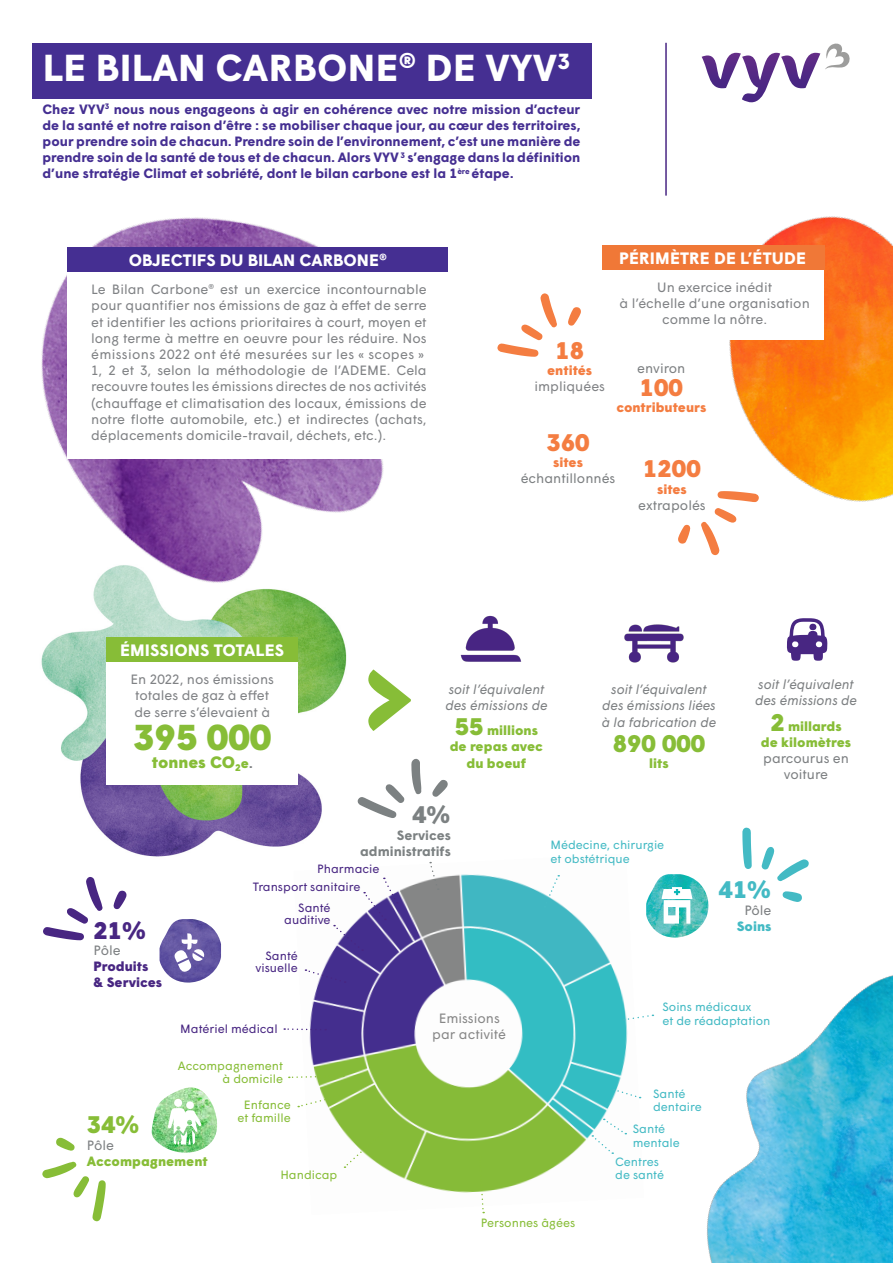
<style>
.page{position:relative;width:893px;height:1263px;background:#fff}
.page>*{position:absolute;margin:0;border:0;box-sizing:border-box;transform-origin:0 0}
.t1{font:700 37.5px "Wigrum";letter-spacing:.01em;color:#fff}
.t2{font:900 36px "Wigrum";color:#87bd37}
.t3{font:900 24px "Wigrum";color:#f47d41}
.t4{font:900 24px "Wigrum";color:#87bd37}
.t5{font:900 24px "Wigrum";color:#43bac4}
.t6{font:900 24px "Wigrum";color:#482682}
.t7{font:900 24px "Wigrum";color:#7c8182}
.t8{font:700 16.5px "Wigrum";letter-spacing:.01em;color:#fff}
.t9{font:900 16.5px "Wigrum";color:#87bd37}
.t10{font:13.5px/16.2px "Wigrum";color:#808285;text-align:justify}
.t11{font:700 13.5px/16.2px "Wigrum";color:#452f92;text-align:justify}
.t12{font:italic 13.5px/16.2px "Wigrum";color:#7d8082;text-align:center}
.t13{font:900 13.5px "Wigrum";color:#87bd37}
.t14{font:13.5px "Wigrum";color:#7d8082}
.t15{font:900 13.5px "Wigrum";color:#f47d41}
.t16{font:700 13.5px/16.5px "Wigrum";color:#7c8182;text-align:right}
.t17{font:13.5px "Wigrum";color:#878787}
.t18{font:900 13.5px "Wigrum";color:#482682}
.t19{font:900 13.5px "Wigrum";color:#43bac4}
.t20{font:12px "Wigrum";color:#43bac4}
.t21{font:12px "Wigrum";color:#482682}
.t22{font:12px "Wigrum";color:#87bd37}
.s1{font-size:13.5px}
.s2{font-size:12px;color:#7d8082}
.s3{font-size:24px}
</style>
<div class="page">
<img style="left:297px;top:861px;width:326px;height:353px">
<img style="left:151px;top:1087px;width:66px;height:66px">
<img style="left:460px;top:615px;width:62px;height:47px">
<img style="left:624px;top:624px;width:60px;height:39px">
<img style="left:41px;top:633px;width:306px;height:224px">
<img style="left:729px;top:216px;width:164px;height:286px">
<div style="left:32px;top:43px;width:560px;height:55px;background:#452f92"></div>
<svg style="left:702px;top:43px;width:148px;height:59px"></svg>
<img style="left:41px;top:217px;width:431px;height:416px">
<div style="left:68px;top:265px;width:380px;height:194px;background:#fff"></div>
<div style="left:106px;top:646px;width:192px;height:139px;background:#fff"></div>
<div style="left:601px;top:258px;width:223px;height:82px;background:#fff"></div>
<svg style="left:497px;top:293px;width:84px;height:64px"></svg>
<svg style="left:678px;top:491px;width:81px;height:64px"></svg>
<hr style="left:665px;top:43px;width:2px;height:153px;background:#482683">
<svg style="left:43px;top:877px;width:84px;height:63px"></svg>
<svg style="left:42px;top:1137px;width:64px;height:85px"></svg>
<svg style="left:742px;top:827px;width:67px;height:75px"></svg>
<div style="left:68px;top:247px;width:380px;height:25px;background:#452f92"></div>
<div style="left:602px;top:245px;width:222px;height:25px;background:#f07837"></div>
<div style="left:106px;top:637px;width:192px;height:25px;background:#87bd37"></div>
<svg style="left:368px;top:669px;width:43px;height:62px"></svg>
<img style="left:623px;top:937px;width:270px;height:326px">
<img style="left:646px;top:874px;width:63px;height:63px">
<svg style="left:661px;top:887px;width:31px;height:37px"></svg>
<div style="left:174px;top:1099px;width:8px;height:8px;background:#fff;border-radius:50%"></div>
<div style="left:186px;top:1101px;width:8px;height:8px;background:#fff;border-radius:50%"></div>
<svg style="left:168px;top:1108px;width:34px;height:36px"></svg>
<img style="left:160px;top:919px;width:61px;height:64px">
<svg style="left:173px;top:932px;width:32px;height:41px"></svg>
<svg style="left:592px;top:1119px;width:34px;height:35px"></svg>
<svg style="left:614px;top:1089px;width:27px;height:10px"></svg>
<svg style="left:624px;top:1014px;width:29px;height:7px"></svg>
<svg style="left:544px;top:875px;width:15px;height:32px"></svg>
<svg style="left:334px;top:878px;width:64px;height:73px"></svg>
<svg style="left:305px;top:969px;width:41px;height:14px"></svg>
<svg style="left:289px;top:1075px;width:55px;height:4px"></svg>
<svg style="left:298px;top:1093px;width:51px;height:15px"></svg>
<svg style="left:344px;top:1133px;width:38px;height:35px"></svg>
<svg style="left:478px;top:1156px;width:7px;height:57px"></svg>
<svg style="left:787px;top:618px;width:40px;height:43px"></svg>
<svg style="left:284px;top:1027px;width:42px;height:4px"></svg>
<svg style="left:357px;top:758px;width:91px;height:60px"></svg>
<svg style="left:429px;top:862px;width:10px;height:28px"></svg>
<p class="t1" style="left:43px;top:40px;width:529px">LE BILAN CARBONE® DE VYV<sup>3</sup></p>
<p class="t11" style="left:43px;top:100px;width:539px">Chez VYV<sup>3</sup> nous nous engageons à agir en cohérence avec notre mission d’acteur de la santé et notre raison d’être : se mobiliser chaque jour, au cœur des territoires, pour prendre soin de chacun. Prendre soin de l’environnement, c’est une manière de prendre soin de la santé de tous et de chacun. Alors VYV <sup>3</sup> s’engage dans la définition d’une stratégie Climat et sobriété, dont le bilan carbone est la 1<sup>ère</sup> étape.</p>
<p class="t8" style="left:129px;top:248px;width:260px">OBJECTIFS DU BILAN CARBONE®</p>
<p class="t8" style="left:619px;top:246px;width:188px">PÉRIMÈTRE DE L’ÉTUDE</p>
<p class="t10" style="left:91px;top:280px;width:337px">Le Bilan Carbone® est un exercice incontournable pour quantifier nos émissions de gaz à effet de serre et identifier les actions prioritaires à court, moyen et long terme à mettre en oeuvre pour les réduire. Nos émissions 2022 ont été mesurées sur les « scopes »</p>
<p class="t10" style="left:91px;top:361px;width:337px">1, 2 et 3, selon la méthodologie de l’ADEME. Cela recouvre toutes les émissions directes de nos activités (chauffage et climatisation des locaux, émissions de notre flotte automobile, etc.) et indirectes (achats, déplacements domicile-travail, déchets, etc.).</p>
<p class="t3" style="left:555px;top:332px;width:30px">18</p>
<p class="t15" style="left:547px;top:360px;width:47px">entités</p>
<p class="t10" style="left:534px;top:377px;width:72px">impliquées</p>
<p class="t10" style="left:657px;top:278px;width:116px">Un exercice inédit</p>
<p class="t10" style="left:620px;top:294px;width:192px;text-align:center">à l’échelle d’une organisation comme la nôtre.</p>
<p class="t14" style="left:637px;top:358px;width:50px">environ</p>
<p class="t3" style="left:640px;top:369px;width:45px">100</p>
<p class="t15" style="left:616px;top:397px;width:92px">contributeurs</p>
<p class="t3" style="left:546px;top:424px;width:45px">360</p>
<p class="t15" style="left:553px;top:452px;width:31px">sites</p>
<p class="t14" style="left:521px;top:468px;width:96px">échantillonnés</p>
<p class="t3" style="left:643px;top:451px;width:59px">1200</p>
<p class="t15" style="left:657px;top:478px;width:31px">sites</p>
<p class="t14" style="left:638px;top:495px;width:69px">extrapolés</p>
<p class="t8" style="left:120px;top:637px;width:166px">ÉMISSIONS TOTALES</p>
<p class="t10" style="left:131px;top:670px;width:145px">En 2022, nos émissions</p>
<p class="t10" style="left:135px;top:686px;width:135px">totales de gaz à effet</p>
<p class="t10" style="left:134px;top:703px;width:137px">de serre s’élevaient à</p>
<p class="t2" style="left:133px;top:710px;width:140px">395 000</p>
<p class="t9" style="left:152px;top:750px;width:102px">tonnes CO<sub>2</sub><span class="s1">e</span><span class="s2">.</span></p>
<p class="t12" style="left:449px;top:680px;width:97px">soit l’équivalent</p>
<p class="t12" style="left:445px;top:696px;width:104px">des émissions de</p>
<p class="t13" style="left:455px;top:720px;width:85px"><span class="s3">55</span> millions</p>
<p class="t13" style="left:450px;top:736px;width:95px">de repas avec</p>
<p class="t13" style="left:467px;top:753px;width:61px">du boeuf</p>
<p class="t12" style="left:602px;top:680px;width:116px">soit l’équivalent des émissions liées à la fabrication de</p>
<p class="t4" style="left:613px;top:725px;width:94px">890 000</p>
<p class="t13" style="left:649px;top:753px;width:21px">lits</p>
<p class="t12" style="left:758px;top:675px;width:97px">soit l’équivalent</p>
<p class="t12" style="left:755px;top:691px;width:104px">des émissions de</p>
<p class="t13" style="left:770px;top:716px;width:73px"><span class="s3">2</span> millards</p>
<p class="t13" style="left:761px;top:732px;width:92px">de kilomètres</p>
<p class="t14" style="left:763px;top:748px;width:87px">parcourus en</p>
<p class="t14" style="left:784px;top:764px;width:46px">voiture</p>
<p class="t7" style="left:412px;top:797px;width:40px">4%</p>
<p class="t16" style="left:360px;top:826px;width:92px">Services administratifs</p>
<p class="t21" style="left:317px;top:859px;width:64px">Pharmacie</p>
<p class="t6" style="left:94px;top:912px;width:54px">21%</p>
<p class="t14" style="left:94px;top:940px;width:29px">Pôle</p>
<p class="t18" style="left:94px;top:956px;width:57px">Produits</p>
<p class="t18" style="left:94px;top:972px;width:70px">&amp; Services</p>
<p class="t21" style="left:253px;top:878px;width:109px">Transport sanitaire</p>
<p class="t21" style="left:298px;top:899px;width:34px">Santé</p>
<p class="t21" style="left:284px;top:911px;width:48px">auditive</p>
<p class="t21" style="left:265px;top:946px;width:34px">Santé</p>
<p class="t21" style="left:256px;top:958px;width:44px">visuelle</p>
<p class="t21" style="left:180px;top:1019px;width:99px">Matériel médical</p>
<p class="t22" style="left:178px;top:1056px;width:107px">Accompagnement</p>
<p class="t22" style="left:223px;top:1070px;width:62px">à domicile</p>
<p class="t4" style="left:87px;top:1107px;width:54px">34%</p>
<p class="t14" style="left:87px;top:1135px;width:29px">Pôle</p>
<p class="t13" style="left:87px;top:1151px;width:122px">Accompagnement</p>
<p class="t22" style="left:244px;top:1095px;width:48px">Enfance</p>
<p class="t22" style="left:237px;top:1109px;width:55px">et famille</p>
<p class="t22" style="left:280px;top:1166px;width:59px">Handicap</p>
<p class="t17" style="left:439px;top:1008px;width:63px">Emissions</p>
<p class="t17" style="left:432px;top:1024px;width:75px">par activité</p>
<p class="t20" style="left:550px;top:836px;width:115px">Médecine, chirurgie</p>
<p class="t20" style="left:550px;top:849px;width:81px">et obstétrique</p>
<p class="t5" style="left:719px;top:872px;width:54px">41%</p>
<p class="t14" style="left:744px;top:900px;width:29px">Pôle</p>
<p class="t19" style="left:737px;top:916px;width:36px">Soins</p>
<p class="t20" style="left:662px;top:998px;width:91px">Soins médicaux</p>
<p class="t20" style="left:662px;top:1011px;width:109px">et de réadaptation</p>
<p class="t20" style="left:653px;top:1084px;width:34px">Santé</p>
<p class="t20" style="left:653px;top:1098px;width:50px">dentaire</p>
<p class="t20" style="left:633px;top:1120px;width:34px">Santé</p>
<p class="t20" style="left:633px;top:1133px;width:49px">mentale</p>
<p class="t20" style="left:615px;top:1152px;width:45px">Centres</p>
<p class="t20" style="left:615px;top:1166px;width:50px">de santé</p>
<p class="t22" style="left:481px;top:1214px;width:96px">Personnes âgées</p>
</div>
